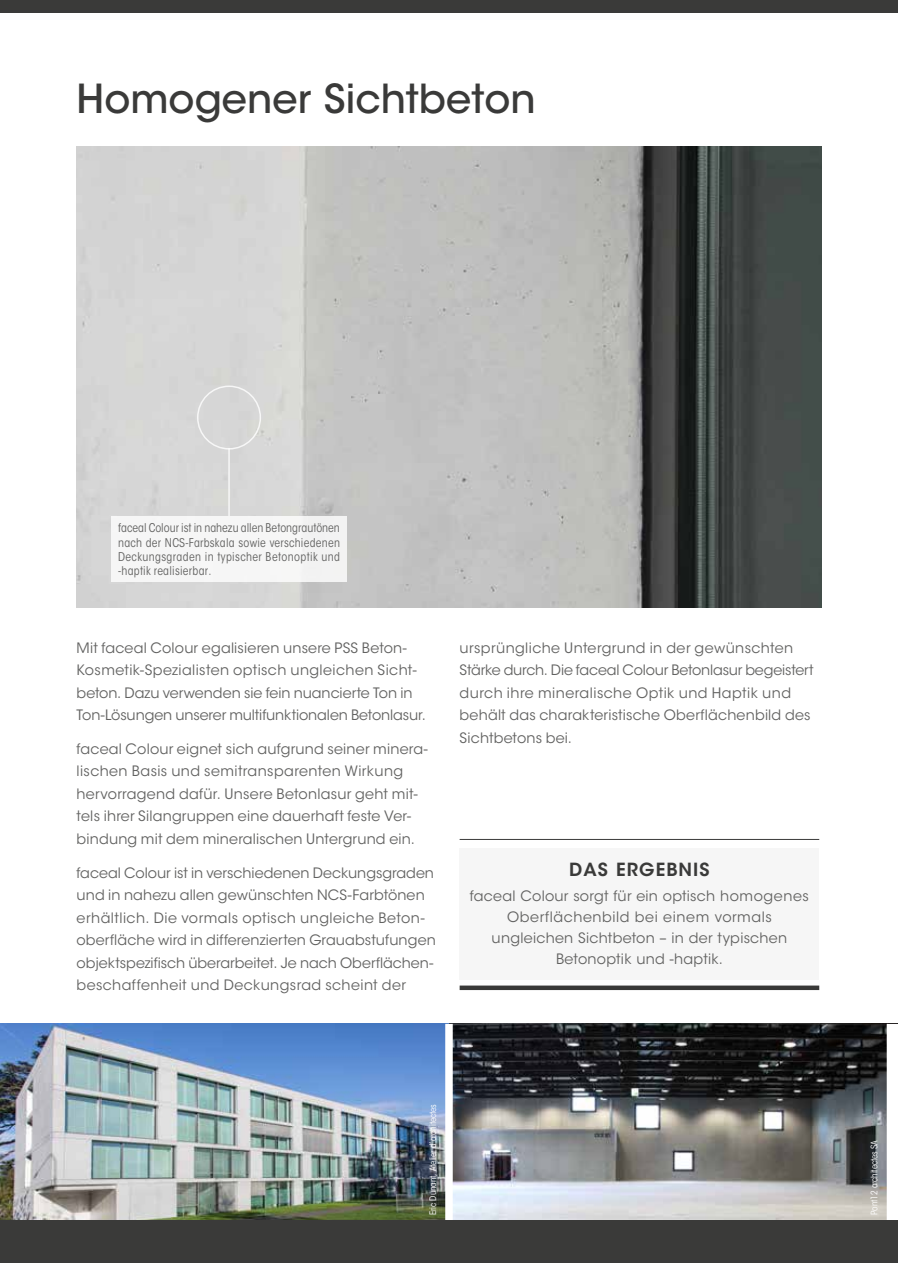
<style>
.page{position:relative;width:898px;height:1263px;background:#fff}
.page>*{position:absolute;margin:0;border:0;box-sizing:border-box;transform-origin:0 0}
.t1{font:500 39.75px "ITC Avant Garde Std";color:#3a3a39}
.t2{font:600 18px "ITC Avant Garde Std";letter-spacing:.06em;color:#3a3a39}
.t3{font:14.25px/22.5px "ITC Avant Garde Std";letter-spacing:.015em;color:#626261}
.t4{font:condensed 12px/14.2px "ITC Avant Garde Std";letter-spacing:.03em;color:#626261;text-align:justify}
.t5{font:condensed 9px "ITC Avant Garde Std";letter-spacing:-.01em;color:#fff}
</style>
<div class="page">
<img style="left:0;top:1024px;width:886px;height:196px">
<div style="left:445px;top:1024px;width:7px;height:196px;background:#fff"></div>
<img style="left:77px;top:146px;width:744px;height:462px">
<div style="left:459px;top:848px;width:360px;height:131px;background:#f6f6f6"></div>
<hr style="left:459px;top:839px;width:360px;height:1px;background:#3a3a39">
<div style="left:459px;top:985px;width:360px;height:5px;background:#3a3a39"></div>
<div style="left:111px;top:516px;width:236px;height:66px;background:#f6f6f6"></div>
<div style="left:197px;top:385px;width:64px;height:65px;border:2px solid #fff;border-radius:50%"></div>
<hr style="left:228px;top:448px;width:2px;height:68px;background:#fff">
<div style="left:0;top:1220px;width:897px;height:43px;background:#3a3a39"></div>
<div style="left:0;top:0;width:897px;height:13px;background:#3a3a39"></div>
<h1 class="t1" style="left:77px;top:73px;width:460px">Homogener Sichtbeton</h1>
<p class="t4" style="left:118px;top:521px;width:223px">faceal Colour ist in nahezu allen Betongrautönen nach der NCS-Farbskala sowie verschiedenen Deckungsgraden in typischer Betonoptik und -haptik realisierbar.</p>
<p class="t3" style="left:77px;top:636px;width:350px">Mit faceal Colour egalisieren unsere PSS Beton-Kosmetik-Spezialisten optisch ungleichen Sicht&shy;beton. Dazu verwenden sie fein nuancierte Ton in Ton-Lösungen unserer multifunktionalen Betonlasur.</p>
<p class="t3" style="left:77px;top:738px;width:352px">faceal Colour eignet sich aufgrund seiner minera&shy;lischen Basis und semitransparenten Wirkung hervorragend dafür. Unsere Betonlasur geht mit&shy;tels ihrer Silangruppen eine dauerhaft feste Ver&shy;bindung mit dem mineralischen Untergrund ein.</p>
<p class="t3" style="left:77px;top:861px;width:361px">faceal Colour ist in verschiedenen Deckungsgraden und in nahezu allen gewünschten NCS-Farbtönen erhältlich. Die vormals optisch ungleiche Beton&shy;oberfläche wird in differenzierten Grauabstufungen objektspezifisch überarbeitet. Je nach Oberflächen&shy;beschaffenheit und Deckungsrad scheint der</p>
<p class="t2" style="left:569px;top:858px;width:142px">DAS ERGEBNIS</p>
<p class="t3" style="left:459px;top:636px;width:355px">ursprüngliche Untergrund in der gewünschten Stärke durch. Die faceal Colour Betonlasur begeistert durch ihre mineralische Optik und Haptik und behält das charakteristische Oberflächenbild des Sichtbetons bei.</p>
<p class="t3" style="left:470px;top:886px;width:340px;line-height:21px;text-align:center">faceal Colour sorgt für ein optisch homogenes Oberflächenbild bei einem vormals ungleichen Sichtbeton – in der typischen Betonoptik und -haptik.</p>
<p class="t5" style="left:427px;top:1215px;width:112px;rotate:-90deg">Eric Dunant, Atelier d’architectes</p>
<p class="t5" style="left:868px;top:1215px;width:76px;rotate:-90deg">Pont12 architectes SA</p>
</div>
